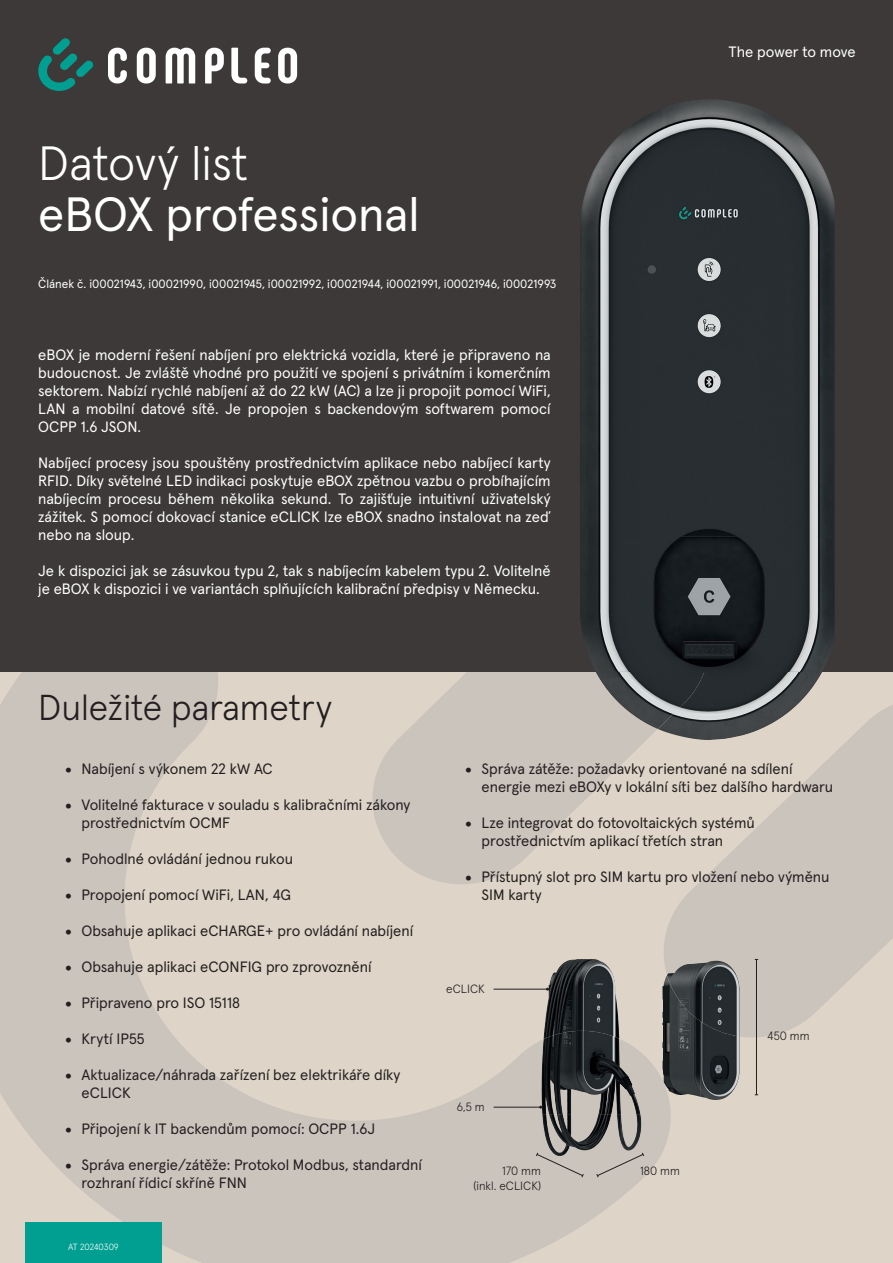
<style>
.page{position:relative;width:893px;height:1263px;background:#fff}
.page>*{position:absolute;margin:0;border:0;box-sizing:border-box;transform-origin:0 0}
.t1{font:48px "Apercu Pro";letter-spacing:-.005em;color:#fff}
.t2{font:300 48px "Apercu Pro";letter-spacing:-.005em;color:#fff}
.t3{font:300 36px "Apercu Pro";color:#231f20}
.t4{font:15px/18px "Apercu Pro";color:#fff;text-align:justify}
.t5{font:15px/18px "Apercu Pro";color:#231f20}
.t6{font:12px "Apercu Pro";color:#fff}
.t7{font:300 12px/15px "Apercu Pro";color:#231f20;text-align:right}
.t8{font:300 9px "Apercu Pro";letter-spacing:-.005em;color:#fff}
.s1{font-size:30px}
</style>
<div class="page">
<div style="left:0;top:424px;width:893px;height:839px;background:#ded5c8"></div>
<svg style="left:0;top:672px;width:671px;height:591px;fill:#cbc4bd"></svg>
<svg style="left:658px;top:704px;width:235px;height:333px;fill:#cbc4bd"></svg>
<div style="left:0;top:0;width:893px;height:672px;background:#3c3938"></div>
<svg style="left:38px;top:38px;width:56px;height:53px"></svg>
<svg style="left:137px;top:48px;width:19px;height:35px"></svg>
<svg style="left:278px;top:48px;width:19px;height:35px"></svg>
<svg style="left:255px;top:48px;width:16px;height:35px"></svg>
<svg style="left:166px;top:48px;width:29px;height:35px"></svg>
<svg style="left:205px;top:48px;width:19px;height:35px"></svg>
<svg style="left:108px;top:48px;width:19px;height:35px"></svg>
<svg style="left:231px;top:48px;width:16px;height:35px"></svg>
<div style="left:26px;top:1222px;width:136px;height:41px;background:#009f92"></div>
<img style="left:658px;top:672px;width:46px;height:66px">
<img style="left:595px;top:672px;width:39px;height:43px">
<img style="left:580px;top:99px;width:255px;height:573px">
<img style="left:662px;top:975px;width:39px;height:122px">
<img style="left:701px;top:1036px;width:38px;height:64px">
<img style="left:667px;top:961px;width:72px;height:75px">
<img style="left:544px;top:959px;width:75px;height:80px">
<img style="left:541px;top:1039px;width:26px;height:75px">
<img style="left:542px;top:1114px;width:99px;height:42px">
<hr style="left:756px;top:959px;width:1px;height:136px;background:#231f20">
<svg style="left:535px;top:1152px;width:49px;height:26px"></svg>
<svg style="left:596px;top:1152px;width:49px;height:26px"></svg>
<hr style="left:494px;top:989px;width:54px;height:1px;background:#231f20">
<hr style="left:494px;top:1107px;width:47px;height:1px;background:#231f20">
<h1 class="t2" style="left:38px;top:127px;width:211px">Datový list</h1>
<h1 class="t1" style="left:38px;top:177px;width:383px">eBOX professional</h1>
<p class="t6" style="left:38px;top:275px;width:519px">Článek č. i00021943, i00021990, i00021945, i00021992, i00021944, i00021991, i00021946, i00021993</p>
<p class="t4" style="left:38px;top:345px;width:514px">eBOX je moderní řešení nabíjení pro elektrická vozidla, které je připraveno na budoucnost. Je zvláště vhodné pro použití ve spojení s privátním i komerčním sektorem. Nabízí rychlé nabíjení až do 22 kW (AC) a lze ji propojit pomocí WiFi, LAN a mobilní datové sítě. Je propojen s backendovým softwarem pomocí OCPP 1.6 JSON.</p>
<p class="t4" style="left:38px;top:453px;width:514px">Nabíjecí procesy jsou spouštěny prostřednictvím aplikace nebo nabíjecí karty RFID. Díky světelné LED indikaci poskytuje eBOX zpětnou vazbu o probíhajícím nabíjecím procesu během několika sekund. To zajišťuje intuitivní uživatelský zážitek. S pomocí dokovací stanice eCLICK lze eBOX snadno instalovat na zeď nebo na sloup.</p>
<p class="t4" style="left:38px;top:561px;width:514px">Je k dispozici jak se zásuvkou typu 2, tak s nabíjecím kabelem typu 2. Volitelně je eBOX k dispozici i ve variantách splňujících kalibrační předpisy v Německu.</p>
<h2 class="t3" style="left:38px;top:680px;width:295px">Duležité parametry</h2>
<p class="t4" style="left:729px;top:42px;width:129px">The power to move</p>
<p class="t5" style="left:63px;top:759px;width:211px"><span class="s1">•</span> Nabíjení s výkonem 22 kW AC</p>
<p class="t5" style="left:81px;top:795px;width:330px;text-indent:-18px"><span class="s1">•</span> Volitelné fakturace v souladu s kalibračními zákony prostřednictvím OCMF</p>
<p class="t5" style="left:63px;top:849px;width:231px"><span class="s1">•</span> Pohodlné ovládání jednou rukou</p>
<p class="t5" style="left:63px;top:885px;width:229px"><span class="s1">•</span> Propojení pomocí WiFi, LAN, 4G</p>
<p class="t5" style="left:63px;top:921px;width:351px"><span class="s1">•</span> Obsahuje aplikaci eCHARGE+ pro ovládání nabíjení</p>
<p class="t5" style="left:63px;top:957px;width:310px"><span class="s1">•</span> Obsahuje aplikaci eCONFIG pro zprovoznění</p>
<p class="t5" style="left:63px;top:993px;width:178px"><span class="s1">•</span> Připraveno pro ISO 15118</p>
<p class="t5" style="left:63px;top:1029px;width:82px"><span class="s1">•</span> Krytí IP55</p>
<p class="t5" style="left:81px;top:1065px;width:320px;text-indent:-18px"><span class="s1">•</span> Aktualizace/náhrada zařízení bez elektrikáře díky eCLICK</p>
<p class="t5" style="left:63px;top:1119px;width:313px"><span class="s1">•</span> Připojení k IT backendům pomocí: OCPP 1.6J</p>
<p class="t5" style="left:81px;top:1155px;width:342px;text-indent:-18px"><span class="s1">•</span> Správa energie/zátěže: Protokol Modbus, standardní rozhraní řídicí skříně FNN</p>
<p class="t8" style="left:68px;top:1239px;width:52px">AT 20240309</p>
<p class="t5" style="left:482px;top:759px;width:353px;text-indent:-18px"><span class="s1">•</span> Správa zátěže: požadavky orientované na sdílení energie mezi eBOXy v lokální síti bez dalšího hardwaru</p>
<p class="t5" style="left:482px;top:813px;width:275px;text-indent:-18px"><span class="s1">•</span> Lze integrovat do fotovoltaických systémů prostřednictvím aplikací třetích stran</p>
<p class="t5" style="left:482px;top:867px;width:349px;text-indent:-18px"><span class="s1">•</span> Přístupný slot pro SIM kartu pro vložení nebo výměnu<br>SIM karty</p>
<p class="t7" style="left:446px;top:980px;width:40px">eCLICK</p>
<p class="t7" style="left:457px;top:1098px;width:29px">6,5 m</p>
<p class="t7" style="left:473px;top:1162px;width:69px">170 mm<br>(inkl. eCLICK)</p>
<p class="t7" style="left:640px;top:1162px;width:41px">180 mm</p>
<p class="t7" style="left:767px;top:1027px;width:44px">450 mm</p>
</div>
